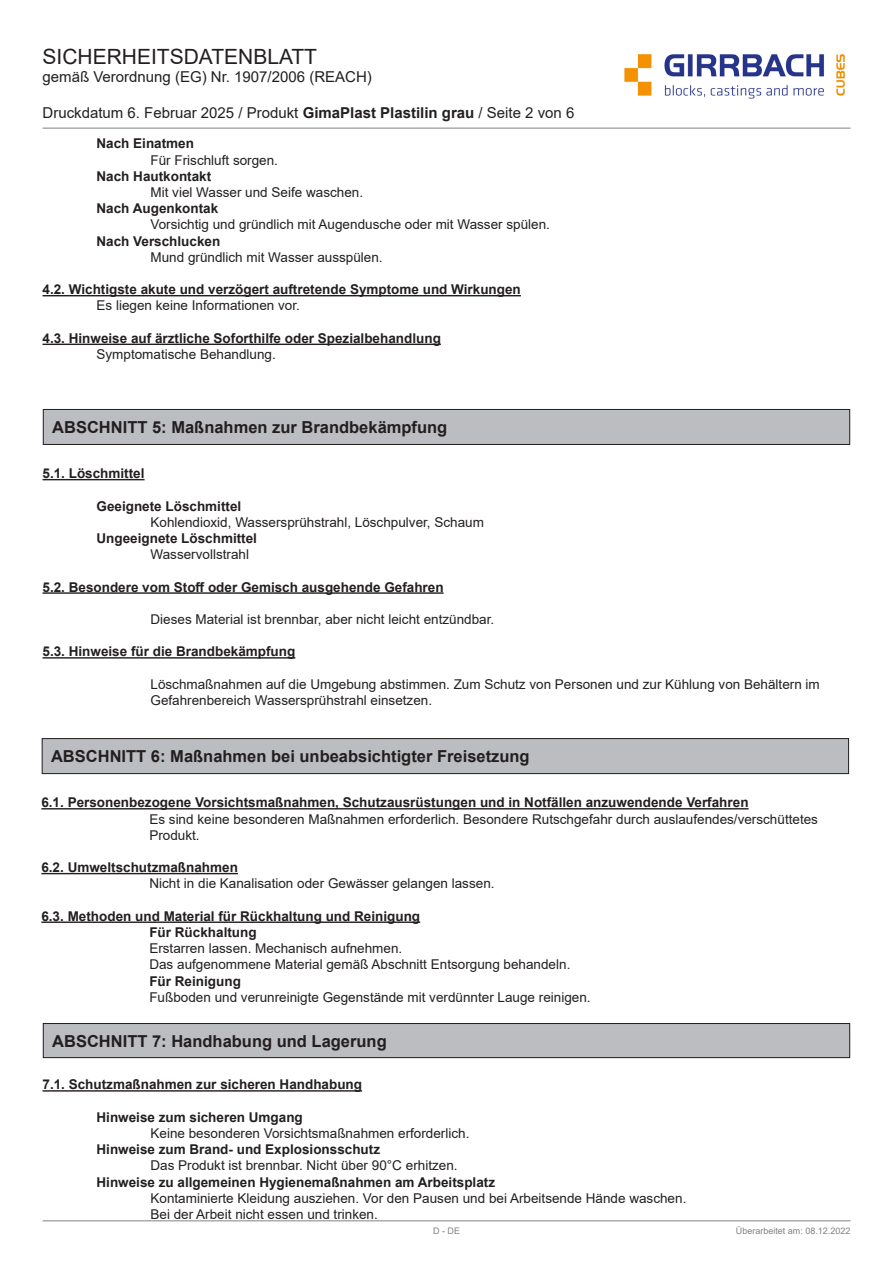
<style>
.page{position:relative;width:893px;height:1263px;background:#fff}
.page>*{position:absolute;margin:0;border:0;box-sizing:border-box;transform-origin:0 0}
.t1{font:21px "Arial";color:#231f20}
.t2{font:700 16.5px "Arial";color:#231f20}
.t3{font:15px "Arial";color:#231f20}
.t4{font:13.5px/16.2px "Arial";color:#231f20}
.t5{font:700 13.5px/16.2px "Arial";color:#231f20}
.t6{font:9px "Arial";color:#808285}
.s1{font-weight:700}
</style>
<div class="page">
<img style="left:624px;top:54px;width:221px;height:45px">
<hr style="left:43px;top:128px;width:807px;height:1px;background:#808285">
<hr style="left:43px;top:1220px;width:807px;height:1px;background:#808285">
<hr style="left:43px;top:295px;width:478px;height:1px;background:#231f20">
<hr style="left:43px;top:344px;width:398px;height:1px;background:#231f20">
<div style="left:43px;top:409px;width:807px;height:35px;background:#bcbdc0"></div>
<div style="left:43px;top:409px;width:807px;height:36px;border:1px solid #231f20"></div>
<hr style="left:43px;top:479px;width:102px;height:1px;background:#231f20">
<hr style="left:43px;top:592px;width:401px;height:2px;background:#231f20">
<hr style="left:43px;top:657px;width:252px;height:2px;background:#231f20">
<div style="left:42px;top:739px;width:807px;height:35px;background:#bcbdc0"></div>
<div style="left:42px;top:738px;width:807px;height:36px;border:1px solid #231f20"></div>
<hr style="left:41px;top:808px;width:708px;height:1px;background:#231f20">
<hr style="left:41px;top:873px;width:197px;height:1px;background:#231f20">
<hr style="left:41px;top:921px;width:379px;height:2px;background:#231f20">
<div style="left:43px;top:1023px;width:807px;height:34px;background:#bcbdc0"></div>
<div style="left:43px;top:1023px;width:807px;height:35px;border:1px solid #231f20"></div>
<hr style="left:43px;top:1090px;width:319px;height:1px;background:#231f20">
<h1 class="t1" style="left:43px;top:42px;width:276px">SICHERHEITSDATENBLATT</h1>
<p class="t3" style="left:43px;top:66px;width:331px">gemäß Verordnung (EG) Nr. 1907/2006 (REACH)</p>
<p class="t3" style="left:43px;top:102px;width:533px">Druckdatum 6. Februar 2025 / Produkt <span class="s1">GimaPlast Plastilin grau</span> / Seite 2 von 6</p>
<p class="t5" style="left:97px;top:136px;width:99px">Nach Einatmen</p>
<p class="t4" style="left:151px;top:152px;width:129px">Für Frischluft sorgen.</p>
<p class="t5" style="left:97px;top:168px;width:116px">Nach Hautkontakt</p>
<p class="t4" style="left:151px;top:184px;width:214px">Mit viel Wasser und Seife waschen.</p>
<p class="t5" style="left:97px;top:201px;width:123px">Nach Augenkontak</p>
<p class="t4" style="left:151px;top:217px;width:401px">Vorsichtig und gründlich mit Augendusche oder mit Wasser spülen.</p>
<p class="t5" style="left:97px;top:233px;width:125px">Nach Verschlucken</p>
<p class="t4" style="left:151px;top:249px;width:234px">Mund gründlich mit Wasser ausspülen.</p>
<p class="t5" style="left:43px;top:282px;width:480px">4.2. Wichtigste akute und verzögert auftretende Symptome und Wirkungen</p>
<p class="t4" style="left:97px;top:298px;width:205px">Es liegen keine Informationen vor.</p>
<p class="t5" style="left:43px;top:330px;width:400px">4.3. Hinweise auf ärztliche Soforthilfe oder Spezialbehandlung</p>
<p class="t4" style="left:97px;top:346px;width:181px">Symptomatische Behandlung.</p>
<p class="t2" style="left:52px;top:415px;width:397px">ABSCHNITT 5: Maßnahmen zur Brandbekämpfung</p>
<p class="t5" style="left:43px;top:465px;width:104px">5.1. Löschmittel</p>
<p class="t5" style="left:97px;top:498px;width:146px">Geeignete Löschmittel</p>
<p class="t4" style="left:151px;top:514px;width:335px">Kohlendioxid, Wassersprühstrahl, Löschpulver, Schaum</p>
<p class="t5" style="left:97px;top:530px;width:162px">Ungeeignete Löschmittel</p>
<p class="t4" style="left:151px;top:546px;width:100px">Wasservollstrahl</p>
<p class="t5" style="left:43px;top:579px;width:403px">5.2. Besondere vom Stoff oder Gemisch ausgehende Gefahren</p>
<p class="t4" style="left:151px;top:611px;width:345px">Dieses Material ist brennbar, aber nicht leicht entzündbar.</p>
<p class="t5" style="left:43px;top:644px;width:254px">5.3. Hinweise für die Brandbekämpfung</p>
<p class="t4" style="left:151px;top:676px;width:671px">Löschmaßnahmen auf die Umgebung abstimmen. Zum Schutz von Personen und zur Kühlung von Behältern im<br>Gefahrenbereich Wassersprühstrahl einsetzen.</p>
<p class="t2" style="left:51px;top:745px;width:480px">ABSCHNITT 6: Maßnahmen bei unbeabsichtigter Freisetzung</p>
<p class="t5" style="left:41px;top:795px;width:709px">6.1. Personenbezogene Vorsichtsmaßnahmen, Schutzausrüstungen und in Notfällen anzuwendende Verfahren</p>
<p class="t4" style="left:149px;top:811px;width:670px">Es sind keine besonderen Maßnahmen erforderlich. Besondere Rutschgefahr durch auslaufendes/verschüttetes<br>Produkt.</p>
<p class="t5" style="left:41px;top:859px;width:198px">6.2. Umweltschutzmaßnahmen</p>
<p class="t4" style="left:149px;top:875px;width:347px">Nicht in die Kanalisation oder Gewässer gelangen lassen.</p>
<p class="t5" style="left:149px;top:908px;width:272px;text-indent:-108px">6.3. Methoden und Material für Rückhaltung und Reinigung<br>Für Rückhaltung</p>
<p class="t4" style="left:149px;top:940px;width:422px">Erstarren lassen. Mechanisch aufnehmen.<br>Das aufgenommene Material gemäß Abschnitt Entsorgung behandeln.</p>
<p class="t5" style="left:149px;top:973px;width:93px">Für Reinigung</p>
<p class="t4" style="left:149px;top:989px;width:443px">Fußboden und verunreinigte Gegenstände mit verdünnter Lauge reinigen.</p>
<p class="t2" style="left:52px;top:1029px;width:336px">ABSCHNITT 7: Handhabung und Lagerung</p>
<p class="t5" style="left:43px;top:1077px;width:321px">7.1. Schutzmaßnahmen zur sicheren Handhabung</p>
<p class="t5" style="left:97px;top:1109px;width:208px">Hinweise zum sicheren Umgang</p>
<p class="t4" style="left:151px;top:1125px;width:320px">Keine besonderen Vorsichtsmaßnahmen erforderlich.</p>
<p class="t5" style="left:97px;top:1141px;width:285px">Hinweise zum Brand- und Explosionsschutz</p>
<p class="t4" style="left:151px;top:1157px;width:309px">Das Produkt ist brennbar. Nicht über 90°C erhitzen.</p>
<p class="t5" style="left:97px;top:1174px;width:400px">Hinweise zu allgemeinen Hygienemaßnahmen am Arbeitsplatz</p>
<p class="t4" style="left:151px;top:1190px;width:537px">Kontaminierte Kleidung ausziehen. Vor den Pausen und bei Arbeitsende Hände waschen.<br>Bei der Arbeit nicht essen und trinken.</p>
<p class="t6" style="left:433px;top:1224px;width:28px">D - DE</p>
<p class="t6" style="left:736px;top:1224px;width:116px">Überarbeitet am: 08.12.2022</p>
</div>
